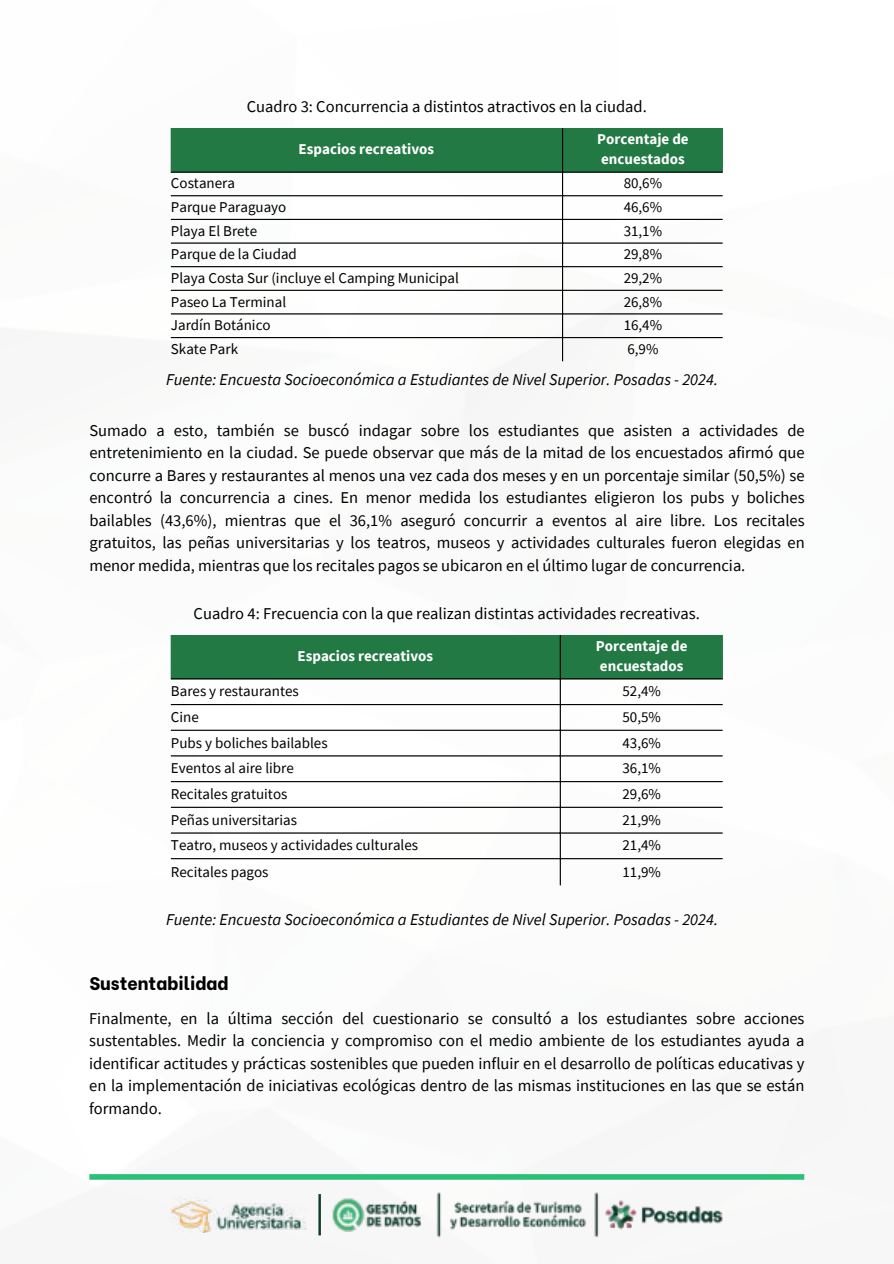
<style>
.page{position:relative;width:894px;height:1264px;background:#fff}
.page>*{position:absolute;margin:0;border:0;box-sizing:border-box;transform-origin:0 0}
.t1{font:800 18px "Be Vietnam";color:#000}
.t2{font:16.5px/22.5px "Source Sans Pro";color:#000;text-align:justify}
.t3{font:italic 16.5px "Source Sans Pro";color:#000}
.t4{font:15px "Source Sans Pro";color:#000}
.t5{font:700 15px/20.2px "Source Sans Pro";color:#fff}
</style>
<div class="page">
<img style="left:89px;top:128px;width:716px;height:1105px">
<div style="left:89px;top:1174px;width:715px;height:5px;background:#2bc078"></div>
<img style="left:171px;top:1194px;width:41px;height:37px">
<img style="left:213px;top:1202px;width:93px;height:27px">
<img style="left:318px;top:1189px;width:300px;height:49px">
<img style="left:604px;top:1197px;width:118px;height:34px">
<hr style="left:318px;top:1194px;width:3px;height:41px;background:#0e3b2d">
<div style="left:171px;top:128px;width:551px;height:43px;background:#227943"></div>
<hr style="left:562px;top:128px;width:1px;height:233px;background:#000">
<hr style="left:171px;top:171px;width:551px;height:2px;background:#000">
<hr style="left:171px;top:195px;width:551px;height:1px;background:#000">
<hr style="left:171px;top:219px;width:551px;height:1px;background:#000">
<hr style="left:171px;top:242px;width:551px;height:1px;background:#000">
<hr style="left:171px;top:266px;width:551px;height:1px;background:#000">
<hr style="left:171px;top:290px;width:551px;height:1px;background:#000">
<hr style="left:171px;top:313px;width:551px;height:1px;background:#000">
<hr style="left:171px;top:337px;width:551px;height:1px;background:#000">
<div style="left:171px;top:635px;width:551px;height:43px;background:#227943"></div>
<hr style="left:559px;top:635px;width:1px;height:250px;background:#000">
<hr style="left:171px;top:678px;width:551px;height:1px;background:#000">
<hr style="left:171px;top:704px;width:551px;height:1px;background:#000">
<hr style="left:171px;top:729px;width:551px;height:1px;background:#000">
<hr style="left:171px;top:755px;width:551px;height:1px;background:#000">
<hr style="left:171px;top:781px;width:551px;height:1px;background:#000">
<hr style="left:171px;top:806px;width:551px;height:1px;background:#000">
<hr style="left:171px;top:832px;width:551px;height:1px;background:#000">
<hr style="left:171px;top:858px;width:551px;height:1px;background:#000">
<p class="t2" style="left:247px;top:95px;width:401px">Cuadro 3: Concurrencia a distintos atractivos en la ciudad.</p>
<p class="t5" style="left:298px;top:139px;width:137px">Espacios recreativos</p>
<p class="t5" style="left:597px;top:129px;width:93px">Porcentaje de encuestados</p>
<p class="t4" style="left:171px;top:174px;width:65px">Costanera</p>
<p class="t4" style="left:623px;top:174px;width:40px">80,6%</p>
<p class="t4" style="left:171px;top:197px;width:117px">Parque Paraguayo</p>
<p class="t4" style="left:623px;top:197px;width:40px">46,6%</p>
<p class="t4" style="left:171px;top:221px;width:88px">Playa El Brete</p>
<p class="t4" style="left:623px;top:221px;width:40px">31,1%</p>
<p class="t4" style="left:171px;top:245px;width:127px">Parque de la Ciudad</p>
<p class="t4" style="left:623px;top:245px;width:40px">29,8%</p>
<p class="t4" style="left:171px;top:268px;width:289px">Playa Costa Sur (incluye el Camping Municipal</p>
<p class="t4" style="left:623px;top:268px;width:40px">29,2%</p>
<p class="t4" style="left:171px;top:292px;width:117px">Paseo La Terminal</p>
<p class="t4" style="left:623px;top:292px;width:40px">26,8%</p>
<p class="t4" style="left:171px;top:316px;width:101px">Jardín Botánico</p>
<p class="t4" style="left:623px;top:316px;width:40px">16,4%</p>
<p class="t4" style="left:171px;top:339px;width:69px">Skate Park</p>
<p class="t4" style="left:627px;top:339px;width:32px">6,9%</p>
<p class="t3" style="left:166px;top:369px;width:553px">Fuente: Encuesta Socioeconómica a Estudiantes de Nivel Superior. Posadas - 2024.</p>
<p class="t2" style="left:89px;top:419px;width:716px">Sumado a esto, también se buscó indagar sobre los estudiantes que asisten a actividades de entretenimiento en la ciudad. Se puede observar que más de la mitad de los encuestados afirmó que concurre a Bares y restaurantes al menos una vez cada dos meses y en un porcentaje similar (50,5%) se encontró la concurrencia a cines. En menor medida los estudiantes eligieron los pubs y boliches bailables (43,6%), mientras que el 36,1% aseguró concurrir a eventos al aire libre. Los recitales gratuitos, las peñas universitarias y los teatros, museos y actividades culturales fueron elegidas en menor medida, mientras que los recitales pagos se ubicaron en el último lugar de concurrencia.</p>
<p class="t2" style="left:193px;top:602px;width:507px">Cuadro 4: Frecuencia con la que realizan distintas actividades recreativas.</p>
<p class="t5" style="left:297px;top:645px;width:137px">Espacios recreativos</p>
<p class="t5" style="left:595px;top:635px;width:93px">Porcentaje de encuestados</p>
<p class="t4" style="left:171px;top:681px;width:129px">Bares y restaurantes</p>
<p class="t4" style="left:622px;top:681px;width:40px">52,4%</p>
<p class="t4" style="left:171px;top:707px;width:29px">Cine</p>
<p class="t4" style="left:622px;top:707px;width:40px">50,5%</p>
<p class="t4" style="left:171px;top:733px;width:158px">Pubs y boliches bailables</p>
<p class="t4" style="left:622px;top:733px;width:40px">43,6%</p>
<p class="t4" style="left:171px;top:758px;width:124px">Eventos al aire libre</p>
<p class="t4" style="left:622px;top:758px;width:40px">36,1%</p>
<p class="t4" style="left:171px;top:784px;width:118px">Recitales gratuitos</p>
<p class="t4" style="left:622px;top:784px;width:40px">29,6%</p>
<p class="t4" style="left:171px;top:810px;width:127px">Peñas universitarias</p>
<p class="t4" style="left:622px;top:810px;width:40px">21,9%</p>
<p class="t4" style="left:171px;top:836px;width:248px">Teatro, museos y actividades culturales</p>
<p class="t4" style="left:622px;top:836px;width:40px">21,4%</p>
<p class="t4" style="left:171px;top:862px;width:99px">Recitales pagos</p>
<p class="t4" style="left:622px;top:862px;width:40px">11,9%</p>
<p class="t3" style="left:166px;top:908px;width:553px">Fuente: Encuesta Socioeconómica a Estudiantes de Nivel Superior. Posadas - 2024.</p>
<p class="t1" style="left:89px;top:968px;width:141px">Sustentabilidad</p>
<p class="t2" style="left:89px;top:1006px;width:716px">Finalmente, en la última sección del cuestionario se consultó a los estudiantes sobre acciones sustentables. Medir la conciencia y compromiso con el medio ambiente de los estudiantes ayuda a identificar actitudes y prácticas sostenibles que pueden influir en el desarrollo de políticas educativas y en la implementación de iniciativas ecológicas dentro de las mismas instituciones en las que se están formando.</p>
</div>
